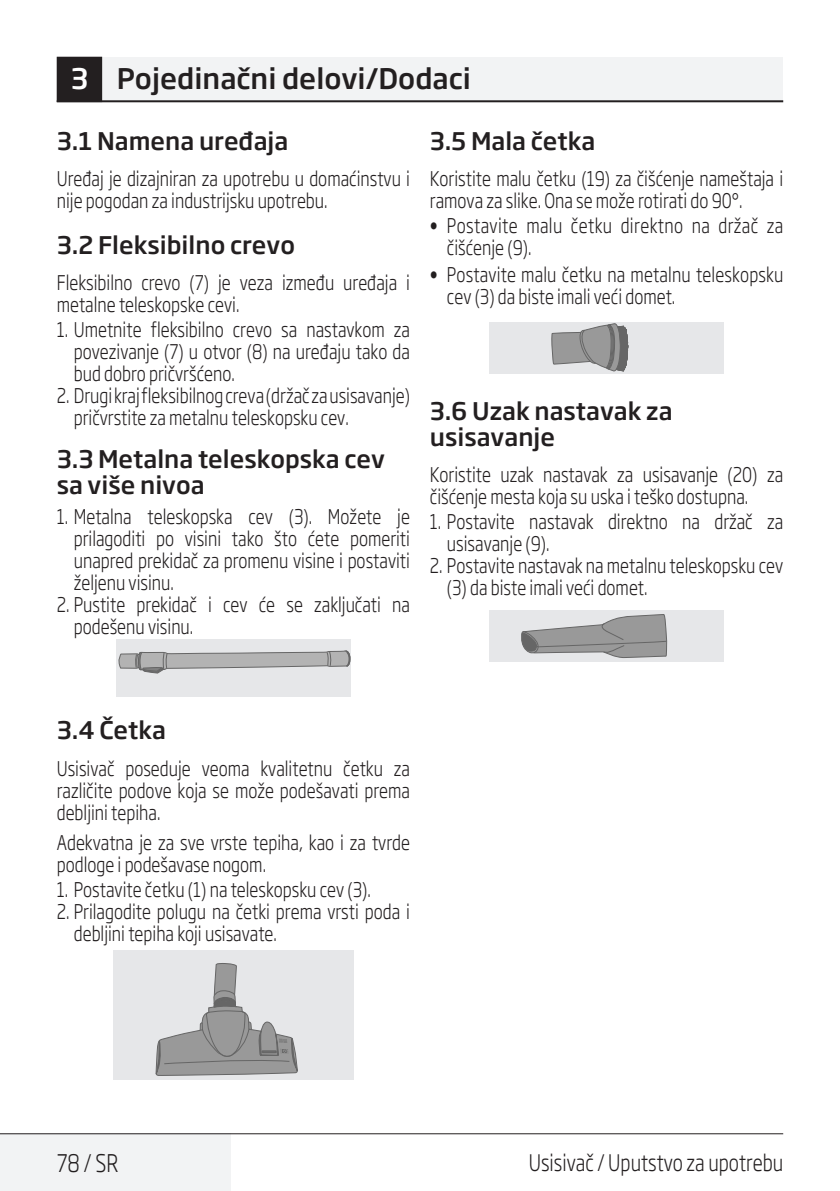
<style>
.page{position:relative;width:840px;height:1191px;background:#fff}
.page>*{position:absolute;margin:0;border:0;box-sizing:border-box;transform-origin:0 0}
.Unite_Baslik_Icerik{font:500 28px "Soho Gothic Pro";color:#231f20}
.Alt_Baslik_Icerik{font:500 24px/26px "Soho Gothic Pro";color:#231f20}
.t1{font:300 24px "Soho Gothic Pro";color:#231f20;scale:.8 1}
.t2{font:300 22.4px "Soho Gothic Pro";color:#231f20;scale:.8 1}
.Duz_Metin{font:300 20px/22px "Soho Gothic Pro";color:#231f20;scale:.8 1}
.Duz_Metin-2{font:300 20px/22px "Soho Gothic Pro";letter-spacing:.025em;color:#231f20;scale:.8 1}
.s1{color:#fff}
.s2{font-family:"Helvetica Neue LT Pro";font-weight:700;font-stretch:condensed}
</style>
<div class="page">
<div style="left:0;top:1133px;width:230px;height:58px;background:#f2f3f4"></div>
<hr style="left:0;top:1133px;width:782px;height:1px;background:#231f20">
<div style="left:57px;top:57px;width:725px;height:45px;background:#f2f3f4"></div>
<hr style="left:57px;top:100px;width:725px;height:2px;background:#231f20">
<div style="left:58px;top:58px;width:43px;height:43px;background:#231f20"></div>
<div style="left:57px;top:57px;width:45px;height:45px;border:2px solid #231f20"></div>
<div style="left:116px;top:639px;width:234px;height:57px;background:#e6e7e9"></div>
<svg style="left:118px;top:651px;width:232px;height:22px"></svg>
<div style="left:113px;top:950px;width:240px;height:130px;background:#e6e7e9"></div>
<svg style="left:156px;top:963px;width:141px;height:112px"></svg>
<div style="left:489px;top:322px;width:234px;height:52px;background:#e6e7e9"></div>
<svg style="left:551px;top:323px;width:77px;height:48px"></svg>
<div style="left:489px;top:610px;width:234px;height:51px;background:#e6e7e9"></div>
<svg style="left:521px;top:614px;width:145px;height:44px"></svg>
<p class="Unite_Baslik_Icerik" style="left:71px;top:56px;width:401px"><span class="s1">3</span> Pojedinačni delovi/Dodaci</p>
<p class="Alt_Baslik_Icerik" style="left:57px;top:126px;width:233px">3.1 Namena uređaja</p>
<p class="Duz_Metin" style="left:57px;top:166px;width:443px">Uređaj je dizajniran za upotrebu u domaćinstvu i nije pogodan za industrijsku upotrebu.</p>
<p class="Alt_Baslik_Icerik" style="left:57px;top:230px;width:240px">3.2 Fleksibilno crevo</p>
<p class="Duz_Metin" style="left:57px;top:270px;width:443px">Fleksibilno crevo (7) je veza između uređaja i metalne teleskopske cevi.</p>
<p class="Duz_Metin" style="left:74px;top:317px;width:421px;text-align:justify;text-indent:-17px">1. Umetnite fleksibilno crevo sa nastavkom za povezivanje (7) u otvor (8) na uređaju tako da bud dobro pričvršćeno.</p>
<p class="Duz_Metin" style="left:74px;top:383px;width:421px;text-indent:-17px">2. Drugi kraj fleksibilnog creva (držač za usisavanje) pričvrstite za metalnu teleskopsku cev.</p>
<p class="Alt_Baslik_Icerik" style="left:57px;top:444px;width:329px">3.3 Metalna teleskopska cev sa više nivoa</p>
<p class="Duz_Metin" style="left:74px;top:504px;width:421px;text-align:justify;text-indent:-17px">1. Metalna teleskopska cev (3). Možete je prilagoditi po visini tako što ćete pomeriti unapred prekidač za promenu visine i postaviti željenu visinu.</p>
<p class="Duz_Metin" style="left:74px;top:592px;width:421px;text-indent:-17px">2. Pustite prekidač i cev će se zaključati na podešenu visinu.</p>
<p class="Alt_Baslik_Icerik" style="left:429px;top:126px;width:167px">3.5 Mala četka</p>
<p class="Duz_Metin" style="left:429px;top:166px;width:443px">Koristite malu četku (19) za čišćenje nameštaja i ramova za slike. Ona se može rotirati do 90°.</p>
<p class="Duz_Metin-2" style="left:446px;top:213px;width:421px;text-indent:-17px"><span class="s2">•</span> Postavite malu četku direktno na držač za čišćenje (9).</p>
<p class="Duz_Metin" style="left:446px;top:263px;width:422px;text-indent:-17px"><span class="s2">•</span> Postavite malu četku na metalnu teleskopsku cev (3) da biste imali veći domet.</p>
<p class="Alt_Baslik_Icerik" style="left:429px;top:396px;width:244px">3.6 Uzak nastavak za usisavanje</p>
<p class="Duz_Metin" style="left:429px;top:462px;width:443px">Koristite uzak nastavak za usisavanje (20) za čišćenje mesta koja su uska i teško dostupna.</p>
<p class="Duz_Metin" style="left:446px;top:509px;width:421px;text-indent:-17px">1. Postavite nastavak direktno na držač za usisavanje (9).</p>
<p class="Duz_Metin" style="left:446px;top:553px;width:421px;text-indent:-17px">2. Postavite nastavak na metalnu teleskopsku cev (3) da biste imali veći domet.</p>
<p class="Alt_Baslik_Icerik" style="left:57px;top:716px;width:111px">3.4 Četka</p>
<p class="Duz_Metin" style="left:57px;top:756px;width:443px;text-align:justify">Usisivač poseduje veoma kvalitetnu četku za različite podove koja se može podešavati prema debljini tepiha.</p>
<p class="Duz_Metin" style="left:57px;top:830px;width:443px">Adekvatna je za sve vrste tepiha, kao i za tvrde podloge i podešavase nogom.</p>
<p class="Duz_Metin" style="left:57px;top:877px;width:394px">1. Postavite četku (1) na teleskopsku cev (3).</p>
<p class="Duz_Metin" style="left:74px;top:899px;width:421px;text-indent:-17px">2. Prilagodite polugu na četki prema vrsti poda i debljini tepiha koji usisavate.</p>
<p class="t1" style="left:57px;top:1144px;width:78px">78 / SR</p>
<p class="t2" style="left:528px;top:1145px;width:319px">Usisivač / Uputstvo za upotrebu</p>
</div>
